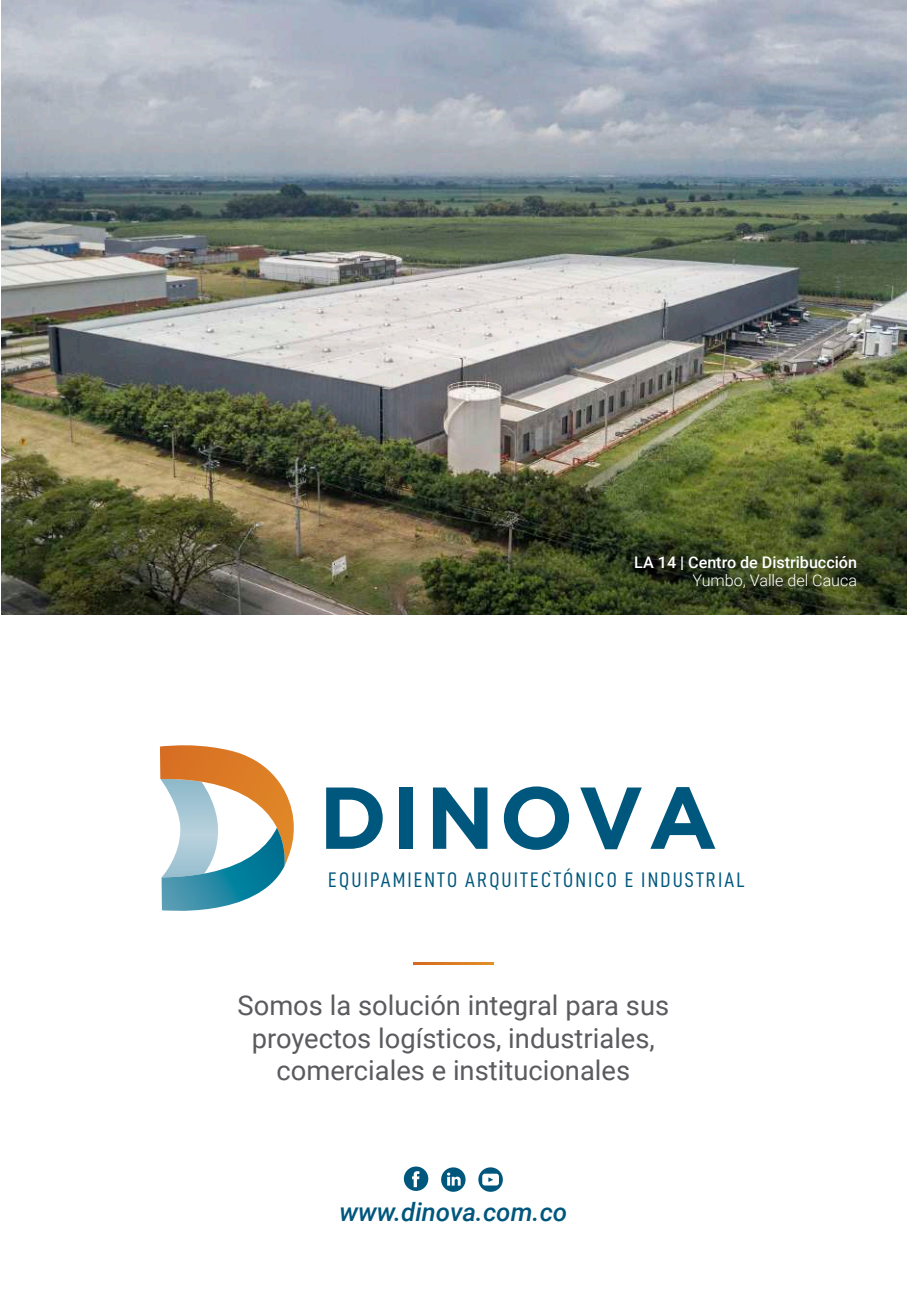
<style>
.page{position:relative;width:908px;height:1304px;background:#fff}
.page>*{position:absolute;margin:0;border:0;box-sizing:border-box;transform-origin:0 0}
.t1{font:27.4px/32.8px "Roboto";color:#5b5b5f;text-align:center}
.t2{font:italic 500 25.4px "Roboto";color:#00577d}
.t3{font:21.2px "D DIN Condensed";letter-spacing:.1em;color:#00577d}
.t4{font:500 16px "Roboto";color:#fff}
.t5{font:300 16px "Roboto";color:#fff}
</style>
<div class="page">
<svg style="left:326px;top:787px;width:56px;height:62px"></svg>
<div style="left:399px;top:787px;width:14px;height:62px;background:#00577d"></div>
<svg style="left:433px;top:787px;width:54px;height:62px"></svg>
<svg style="left:503px;top:786px;width:66px;height:64px"></svg>
<svg style="left:580px;top:787px;width:61px;height:62px"></svg>
<svg style="left:650px;top:787px;width:65px;height:62px"></svg>
<svg style="left:160px;top:745px;width:134px;height:166px"></svg>
<svg style="left:413px;top:962px;width:80px;height:2px"></svg>
<svg style="left:403px;top:1166px;width:25px;height:25px"></svg>
<svg style="left:441px;top:1167px;width:24px;height:25px"></svg>
<svg style="left:478px;top:1167px;width:24px;height:25px"></svg>
<img style="left:1px;top:0;width:905px;height:615px">
<p class="t4" style="left:634px;top:551px;width:224px">LA 14 | Centro de Distribucción</p>
<p class="t5" style="left:692px;top:569px;width:166px">Yumbo, Valle del Cauca</p>
<p class="t3" style="left:328px;top:869px;width:417px">EQUIPAMIENTO ARQUITECTÓNICO E INDUSTRIAL</p>
<p class="t1" style="left:237px;top:988px;width:433px">Somos la solución integral para sus proyectos logísticos, industriales, comerciales e institucionales</p>
<p class="t2" style="left:339px;top:1194px;width:229px">www.dinova.com.co</p>
</div>
